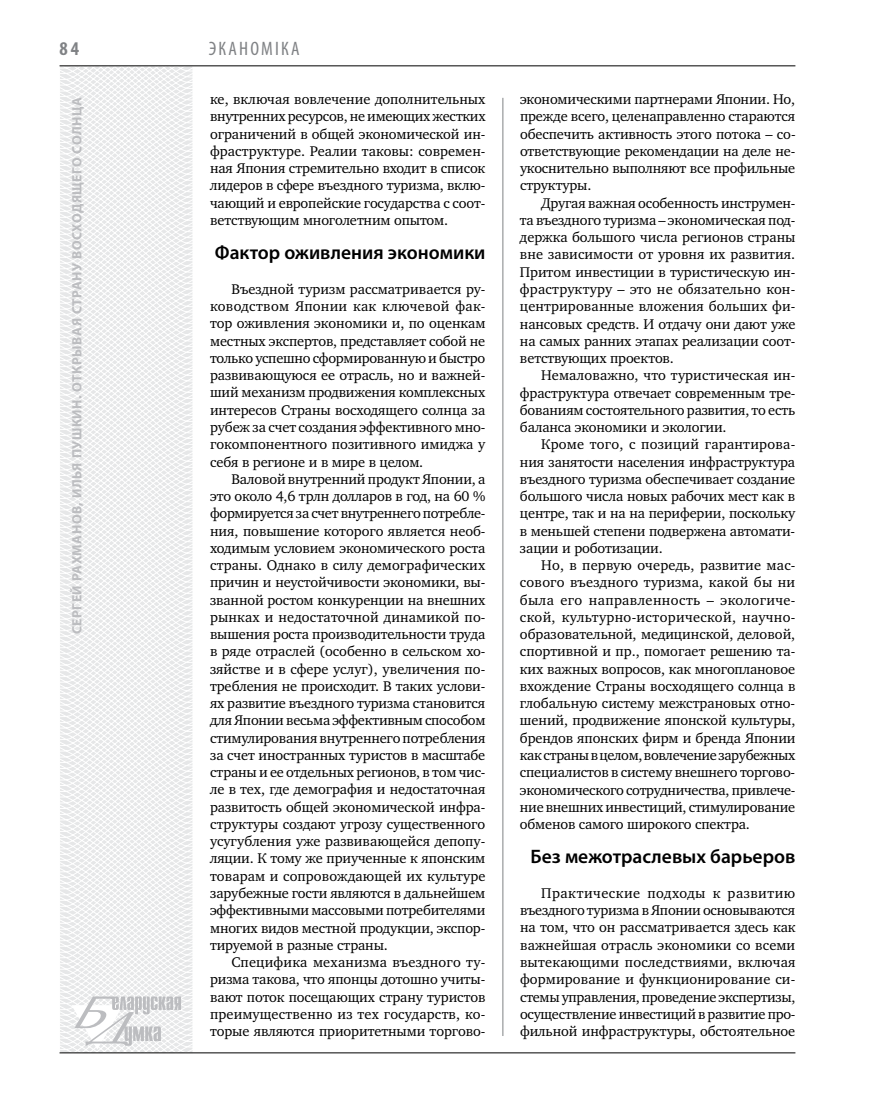
<style>
.page{position:relative;width:872px;height:1106px;background:#fff}
.page>*{position:absolute;margin:0;border:0;box-sizing:border-box;transform-origin:0 0}
.t1{font:600 19.5px "Myriad Pro";color:#000}
.t2{font:condensed 19.5px "Myriad Pro";color:#808285}
.t3{font:700 condensed 19.5px "Myriad Pro";color:#808285}
.t4{font:14.4px/17.2px "Charter C";letter-spacing:-.01em;color:#000;text-align:justify}
.t5{font:700 13.5px "Myriad Pro";letter-spacing:.04em;color:#bcbdc0}
</style>
<div class="page">
<svg style="left:59px;top:65px;width:192px;height:989px"></svg>
<hr style="left:502px;top:98px;width:1px;height:938px;background:#808285">
<hr style="left:60px;top:1052px;width:735px;height:1px;background:#000">
<svg style="left:71px;top:996px;width:110px;height:53px"></svg>
<hr style="left:60px;top:65px;width:735px;height:1px;background:#000">
<h1 class="t3" style="left:60px;top:37px;width:21px">84</h1>
<h1 class="t2" style="left:209px;top:37px;width:22px">Эканом</h1>
<h1 class="t2" style="left:275px;top:37px;width:16px">іка</h1>
<p class="t5" style="left:68px;top:634px;width:538px;rotate:-90deg">Сергей РАХМАНОВ, Илья ПУШКИН. Открывая Страну восходящего солнца</p>
<p class="t4" style="left:210px;top:91px;width:277px">ке, включая вовлечение дополнительных внутренних ресурсов, не имеющих жестких ограничений в общей экономической ин&shy;фраструктуре. Реалии таковы: современ&shy;ная Япония стремительно входит в список лидеров в сфере въездного туризма, вклю&shy;чающий и европейские государства с соот&shy;ветствующим многолетним опытом.</p>
<h1 class="t1" style="left:215px;top:240px;width:272px">Фактор оживления экономики</h1>
<p class="t4" style="left:210px;top:280px;width:277px;text-indent:21px">Въездной туризм рассматривается ру&shy;ководством Японии как ключевой фак&shy;тор оживления экономики и, по оценкам местных экспертов, представляет собой не только успешно сформированную и быстро развивающуюся ее отрасль, но и важней&shy;ший механизм продвижения комплексных интересов Страны восходящего солнца за рубеж за счет создания эффективного мно&shy;гокомпонентного позитивного имиджа у себя в регионе и в мире в целом.</p>
<p class="t4" style="left:210px;top:470px;width:277px;text-indent:21px">Валовой внутренний продукт Японии, а это около 4,6 трлн долларов в год, на 60 % формируется за счет внутреннего потребле&shy;ния, повышение которого является необ&shy;ходимым условием экономического роста страны. Однако в силу демографических причин и неустойчивости экономики, вы&shy;званной ростом конкуренции на внешних рынках и недостаточной динамикой по&shy;вышения роста производительности труда в ряде отраслей (особенно в сельском хо&shy;зяйстве и в сфере услуг), увеличения по&shy;требления не происходит. В таких услови&shy;ях развитие въездного туризма становится для Японии весьма эффективным способом стимулирования внутреннего потребления за счет иностранных туристов в масштабе страны и ее отдельных регионов, в том чис&shy;ле в тех, где демография и недостаточная развитость общей экономической инфра&shy;структуры создают угрозу существенного усугубления уже развивающейся депопу&shy;ляции. К тому же приученные к японским товарам и сопровождающей их культуре зарубежные гости являются в дальнейшем эффективными массовыми потребителями многих видов местной продукции, экспор&shy;тируемой в разные страны.</p>
<p class="t4" style="left:210px;top:953px;width:277px;text-indent:21px">Специфика механизма въездного ту&shy;ризма такова, что японцы дотошно учиты&shy;вают поток посещающих страну туристов преимущественно из тех государств, ко&shy;торые являются приоритетными торгово-</p>
<p class="t4" style="left:520px;top:91px;width:277px">экономическими партнерами Японии. Но, прежде всего, целенаправленно стараются обеспечить активность этого потока – со&shy;ответствующие рекомендации на деле не&shy;укоснительно выполняют все профильные структуры.</p>
<p class="t4" style="left:520px;top:194px;width:277px;text-indent:21px">Другая важная особенность инструмен&shy;та въездного туризма – экономическая под&shy;держка большого числа регионов страны вне зависимости от уровня их развития.<br>Притом инвестиции в туристическую ин&shy;фраструктуру – это не обязательно кон&shy;центрированные вложения больших фи&shy;нансовых средств. И отдачу они дают уже на самых ранних этапах реализации соот&shy;ветствующих проектов.</p>
<p class="t4" style="left:520px;top:367px;width:277px;text-indent:21px">Немаловажно, что туристическая ин&shy;фраструктура отвечает современным тре&shy;бованиям состоятельного развития, то есть баланса экономики и экологии.</p>
<p class="t4" style="left:520px;top:436px;width:277px;text-indent:21px">Кроме того, с позиций гарантирова&shy;ния занятости населения инфраструктура въездного туризма обеспечивает создание большого числа новых рабочих мест как в центре, так и на на периферии, поскольку в меньшей степени подвержена автомати&shy;зации и роботизации.</p>
<p class="t4" style="left:520px;top:557px;width:277px;text-indent:21px">Но, в первую очередь, развитие мас&shy;сового въездного туризма, какой бы ни была его направленность – экологиче&shy;ской, культурно-исторической, научно&shy;образовательной, медицинской, деловой, спортивной и пр., помогает решению та&shy;ких важных вопросов, как многоплановое вхождение Страны восходящего солнца в глобальную систему межстрановых отно&shy;шений, продвижение японской культуры, брендов японских фирм и бренда Японии как страны в целом, вовлечение зарубежных специалистов в систему внешнего торгово&shy;экономического сотрудничества, привлече&shy;ние внешних инвестиций, стимулирование обменов самого широкого спектра.</p>
<h1 class="t1" style="left:530px;top:844px;width:266px">Без межотраслевых барьеров</h1>
<p class="t4" style="left:520px;top:884px;width:277px;text-indent:21px">Практические подходы к развитию въездного туризма в Японии основываются на том, что он рассматривается здесь как важнейшая отрасль экономики со всеми вытекающими последствиями, включая формирование и функционирование си&shy;стемы управления, проведение экспертизы, осуществление инвестиций в развитие про&shy;фильной инфраструктуры, обстоятельное</p>
</div>
